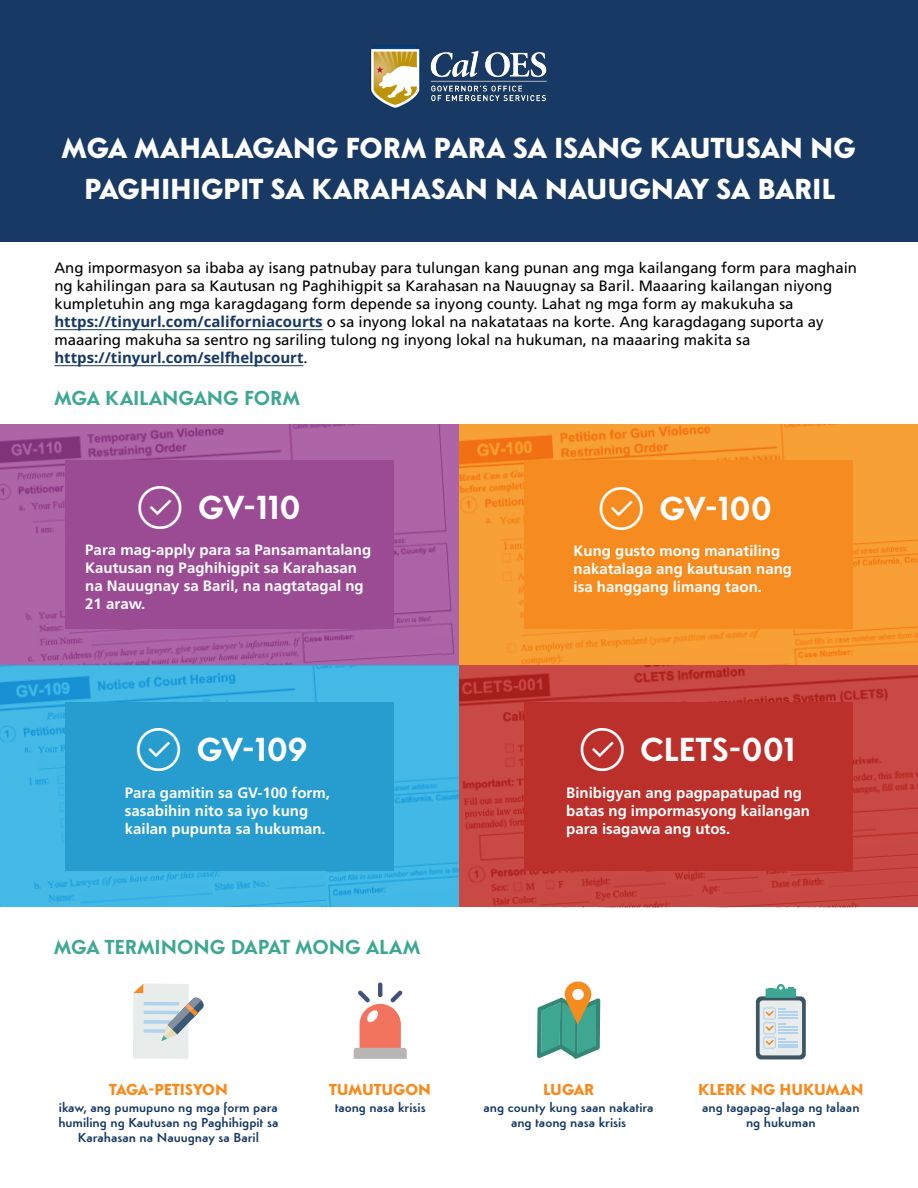
<style>
.page{position:relative;width:918px;height:1188px;background:#fff}
.page>*{position:absolute;margin:0;border:0;box-sizing:border-box;transform-origin:0 0}
.t1{font:700 34.5px "Simplo";letter-spacing:-.005em;color:#fff}
.t2{font:800 30px/40.5px "Simplo";letter-spacing:-.005em;color:#fff;text-align:center}
.t3{font:700 21px "Simplo";color:#3ea792}
.t4{font:800 16.5px "Simplo";color:#f68b1f}
.t5{font:15px/18px "Frutiger LT Std";color:#000}
.t6{font:700 15px/18px "Frutiger LT Std";color:#fff}
.t7{font:700 15px "Noto Sans";color:#173963}
.t8{font:600 13.5px/15px "Simplo";color:#173963;text-align:center}
.s1{font-family:"Noto Sans";font-weight:700;color:#173963}
.s2{font-family:"Frutiger LT Std";font-weight:400;color:#000}
.s3{font-family:"Inter";font-weight:400;font-size:31.5px}
</style>
<div class="page">
<div style="left:0;top:0;width:918px;height:242px;background:#173963"></div>
<img style="left:370px;top:46px;width:177px;height:63px">
<hr style="left:54px;top:329px;width:269px;height:1px;background:#173963">
<hr style="left:54px;top:365px;width:250px;height:1px;background:#173963">
<img style="left:0;top:424px;width:918px;height:242px">
<svg style="left:0;top:666px;width:459px;height:241px;background:#3fb5e4"></svg>
<div style="left:525px;top:461px;width:328px;height:168px;background:#f68b1f"></div>
<svg style="left:459px;top:666px;width:459px;height:241px;background:#c5443f"></svg>
<div style="left:524px;top:702px;width:328px;height:169px;background:#bc302b"></div>
<svg style="left:133px;top:984px;width:71px;height:75px"></svg>
<div style="left:65px;top:702px;width:329px;height:169px;background:#279cce"></div>
<hr style="left:378px;top:982px;width:4px;height:15px;background:#425277;border-radius:2px">
<svg style="left:354px;top:990px;width:53px;height:69px"></svg>
<div style="left:756px;top:996px;width:50px;height:63px;background:linear-gradient(to right,#3f5663,#3e5562);border-radius:5px"></div>
<div style="left:760px;top:1000px;width:42px;height:55px;background:#e8edec;border-radius:3px"></div>
<svg style="left:766px;top:984px;width:30px;height:14px"></svg>
<svg style="left:763px;top:1007px;width:35px;height:42px"></svg>
<svg style="left:537px;top:981px;width:63px;height:78px"></svg>
<div style="left:65px;top:461px;width:329px;height:168px;background:#9b4a94"></div>
<h2 class="t2" style="left:62px;top:128px;width:795px">MGA MAHALAGANG FORM PARA SA ISANG KAUTUSAN NG<br>PAGHIHIGPIT SA KARAHASAN NA NAUUGNAY SA BARIL</h2>
<p class="t5" style="left:54px;top:259px;width:804px">Ang impormasyon sa ibaba ay isang patnubay para tulungan kang punan ang mga kailangang form para maghain ng kahilingan para sa Kautusan ng Paghihigpit sa Karahasan na Nauugnay sa Baril. Maaaring kailangan niyong kumpletuhin ang mga karagdagang form depende sa inyong county. Lahat ng mga form ay makukuha sa <span class="s1">https://tinyurl.com/californiacourts</span> o sa inyong lokal na nakatataas na korte. Ang karagdagang suporta ay maaaring makuha sa sentro ng sariling tulong ng inyong lokal na hukuman, na maaaring makita sa</p>
<p class="t7" style="left:54px;top:347px;width:255px">https://tinyurl.com/selfhelpcourt<span class="s2">.</span></p>
<h3 class="t3" style="left:55px;top:385px;width:247px">MGA KAILANGANG FORM</h3>
<h1 class="t1" style="left:138px;top:487px;width:164px"><span class="s3">݁</span> GV-110</h1>
<p class="t6" style="left:85px;top:541px;width:287px">Para mag-apply para sa Pansamantalang<br>Kautusan ng Paghihigpit sa Karahasan na Nauugnay sa Baril, na nagtatagal ng<br>21 araw.</p>
<h1 class="t1" style="left:137px;top:729px;width:172px"><span class="s3">݁</span> GV-109</h1>
<p class="t6" style="left:125px;top:784px;width:207px">Para gamitin sa GV-100 form, sasabihin nito sa iyo kung kailan pupunta sa hukuman.</p>
<h3 class="t3" style="left:54px;top:934px;width:368px">MGA TERMINONG DAPAT MONG ALAM</h3>
<p class="t4" style="left:109px;top:1080px;width:120px">TAGA-PETISYON</p>
<p class="t8" style="left:58px;top:1100px;width:222px">ikaw, ang pumupuno ng mga form para humiling ng Kautusan ng Paghihigpit sa<br>Karahasan na Nauugnay sa Baril</p>
<p class="t4" style="left:329px;top:1080px;width:103px">TUMUTUGON</p>
<p class="t8" style="left:335px;top:1100px;width:92px">taong nasa krisis</p>
<h1 class="t1" style="left:600px;top:488px;width:174px"><span class="s3">݁</span> GV-100</h1>
<p class="t6" style="left:574px;top:542px;width:220px">Kung gusto mong manatiling nakatalaga ang kautusan nang isa hanggang limang taon.</p>
<h1 class="t1" style="left:580px;top:729px;width:217px"><span class="s3">݁</span> CLETS-001</h1>
<p class="t6" style="left:566px;top:784px;width:245px">Binibigyan ang pagpapatupad ng batas ng impormasyong kailangan para isagawa ang utos.</p>
<p class="t4" style="left:543px;top:1080px;width:52px">LUGAR</p>
<p class="t8" style="left:484px;top:1100px;width:172px">ang county kung saan nakatira ang taong nasa krisis</p>
<p class="t4" style="left:698px;top:1080px;width:167px">KLERK NG HUKUMAN</p>
<p class="t8" style="left:702px;top:1100px;width:159px">ang tagapag-alaga ng talaan ng hukuman</p>
</div>
